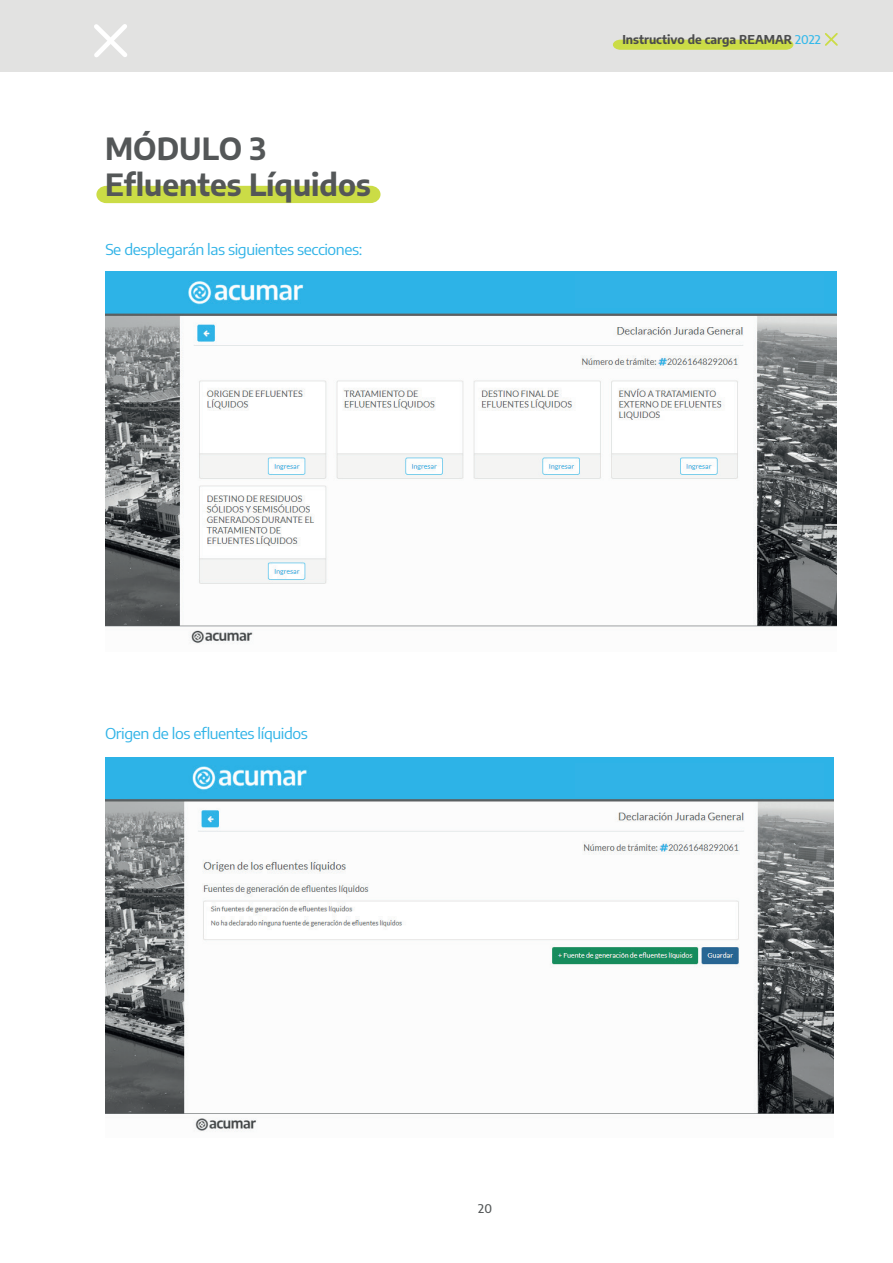
<style>
.page{position:relative;width:893px;height:1263px;background:#fff}
.page>*{position:absolute;margin:0;border:0;box-sizing:border-box;transform-origin:0 0}
.t1{font:700 30px/36px "Encode Sans";color:#545758}
.t2{font:15px "Encode Sans";letter-spacing:-.03em;color:#30b3e7;scale:1.05 1}
.t3{font:700 12px "Encode Sans";color:#4b4c4d}
.t4{font:500 12px "Encode Sans";color:#545758}
.s1{font-weight:500;color:#33b9eb}
</style>
<div class="page">
<div style="left:96px;top:186px;width:285px;height:17px;background:#cbdc46"></div>
<img style="left:106px;top:271px;width:730px;height:373px">
<img style="left:106px;top:757px;width:727px;height:375px">
<div style="left:576px;top:274px;width:248px;height:34px;background:#30b3e7"></div>
<div style="left:576px;top:763px;width:248px;height:33px;background:#30b3e7"></div>
<div style="left:0;top:0;width:893px;height:72px;background:#e2e2e1"></div>
<svg style="left:613px;top:40px;width:180px;height:10px;background:#cbdc4b"></svg>
<svg style="left:94px;top:24px;width:33px;height:33px"></svg>
<svg style="left:825px;top:33px;width:13px;height:13px"></svg>
<h1 class="t1" style="left:105px;top:129px;width:267px">MÓDULO 3<br>Efluentes Líquidos</h1>
<p class="t2" style="left:105px;top:239px;width:246px">Se desplegarán las siguientes secciones:</p>
<p class="t3" style="left:622px;top:31px;width:200px">Instructivo de carga REAMAR <span class="s1">2022</span></p>
<p class="t2" style="left:105px;top:723px;width:195px">Origen de los efluentes líquidos</p>
<p class="t4" style="left:478px;top:1200px;width:15px">20</p>
</div>
